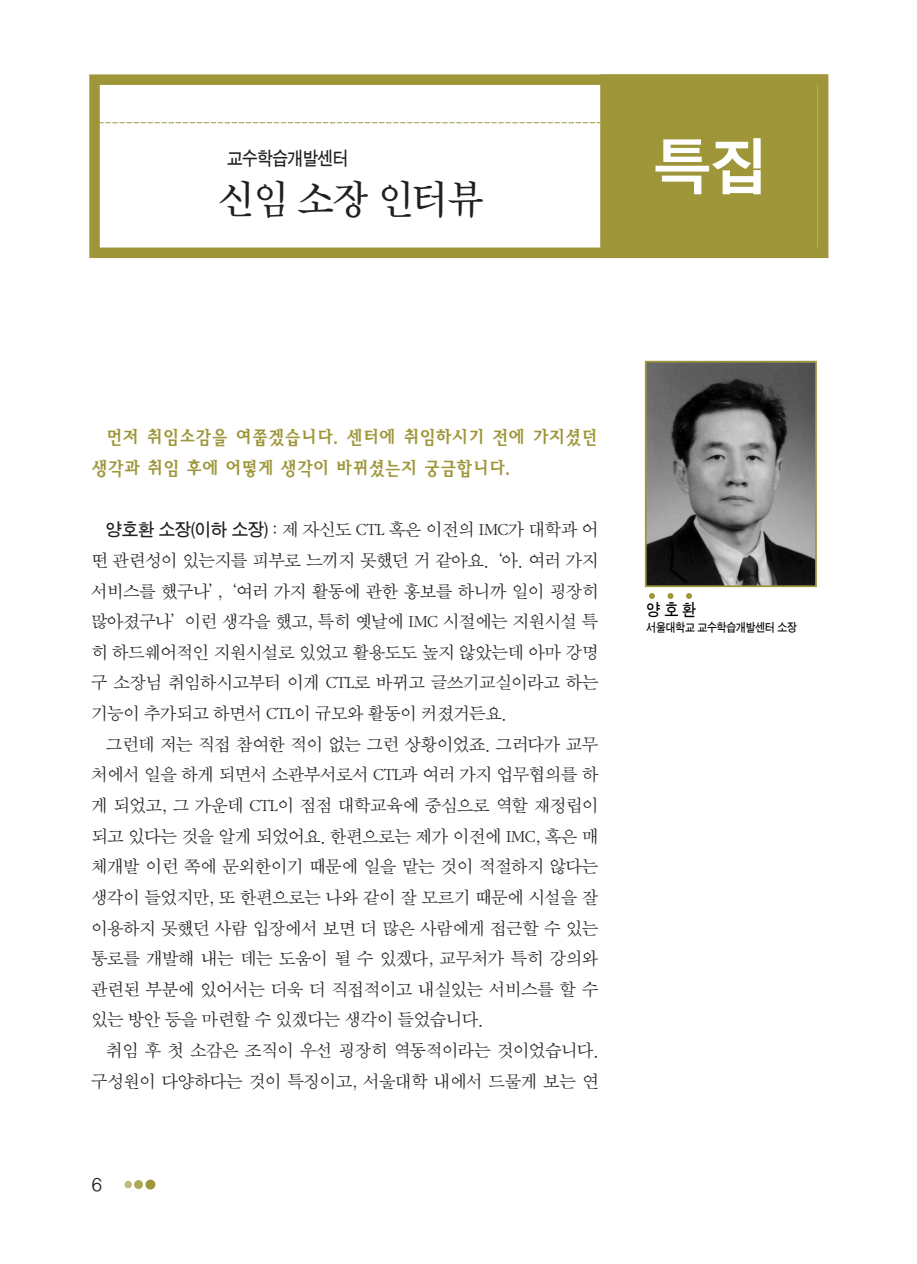
<style>
.page{position:relative;width:917px;height:1264px;background:#fff}
.page>*{position:absolute;margin:0;border:0;box-sizing:border-box;transform-origin:0 0}
.t1{font:63px "Sand Kg";color:#fff}
.t2{font:42px "Sand Tm";letter-spacing:-.025em;color:#231f20;scale:.95 1}
.t3{font:19.25px "Sand Tg";letter-spacing:-.025em;color:#231f20;scale:.9 1}
.t4{font:18.55px/30.6px "Bird M";letter-spacing:-.075em;color:#9e9639;scale:.95 1}
.t5{font:18.38px/30.6px "Sand Sm";letter-spacing:-.025em;color:#231f20;text-align:justify}
.t6{font:17.5px "Sand Tg";color:#000;scale:.9 1}
.t7{font:17.5px "YGO12";color:#231f20}
.t8{font:12.25px "Sand Tg";letter-spacing:-.025em;color:#000;scale:.9 1}
.s1{font-family:"Sand Tg"}
</style>
<div class="page">
<svg style="left:124px;top:1180px;width:8px;height:8px"></svg>
<div style="left:134px;top:1180px;width:9px;height:9px;background:#afa758;border-radius:50%"></div>
<div style="left:145px;top:1179px;width:10px;height:10px;background:#9e9639;border-radius:50%"></div>
<div style="left:89px;top:74px;width:739px;height:184px;border:10px solid #9e9639"></div>
<div style="left:611px;top:85px;width:206px;height:162px;background:#9e9639"></div>
<div style="left:600px;top:74px;width:228px;height:184px;border:10px solid #9e9639"></div>
<svg style="left:98px;top:122px;width:513px;height:1px"></svg>
<svg style="left:649px;top:593px;width:6px;height:6px"></svg>
<svg style="left:668px;top:593px;width:5px;height:6px"></svg>
<svg style="left:686px;top:593px;width:6px;height:6px"></svg>
<img style="left:648px;top:364px;width:166px;height:220px">
<div style="left:645px;top:361px;width:172px;height:226px;border:2px solid #9e9639"></div>
<p class="t3" style="left:227px;top:149px;width:137px">교수학습개발센터</p>
<h1 class="t1" style="left:654px;top:138px;width:115px">특집</h1>
<h2 class="t2" style="left:218px;top:180px;width:281px">신임 소장 인터뷰</h2>
<p class="t4" style="left:91px;top:423px;width:536px;text-indent:15px">먼저 취임소감을 여쭙겠습니다. 센터에 취임하시기 전에 가지셨던 생각과 취임 후에 어떻게 생각이 바뀌셨는지 궁금합니다.</p>
<p class="t5" style="left:91px;top:515px;width:509px;text-indent:15px"><span class="s1">양호환 소장(이하 소장)</span> : 제 자신도 CTL 혹은 이전의 IMC가 대학과 어 떤 관련성이 있는지를 피부로 느끼지 못했던 거 같아요. ‘아. 여러 가지 서비스를 했구나’, ‘여러 가지 활동에 관한 홍보를 하니까 일이 굉장히 많아졌구나’이런 생각을 했고, 특히 옛날에 IMC 시절에는 지원시설 특 히 하드웨어적인 지원시설로 있었고 활용도도 높지 않았는데 아마 강명 구 소장님 취임하시고부터 이게 CTL로 바뀌고 글쓰기교실이라고 하는 기능이 추가되고 하면서 CTL이 규모와 활동이 커졌거든요.</p>
<p class="t5" style="left:91px;top:730px;width:509px;text-indent:15px">그런데 저는 직접 참여한 적이 없는 그런 상황이었죠. 그러다가 교무 처에서 일을 하게 되면서 소관부서로서 CTL과 여러 가지 업무협의를 하 게 되었고, 그 가운데 CTL이 점점 대학교육에 중심으로 역할 재정립이 되고 있다는 것을 알게 되었어요. 한편으로는 제가 이전에 IMC, 혹은 매 체개발 이런 쪽에 문외한이기 때문에 일을 맡는 것이 적절하지 않다는 생각이 들었지만, 또 한편으로는 나와 같이 잘 모르기 때문에 시설을 잘 이용하지 못했던 사람 입장에서 보면 더 많은 사람에게 접근할 수 있는 통로를 개발해 내는 데는 도움이 될 수 있겠다, 교무처가 특히 강의와 관련된 부분에 있어서는 더욱 더 직접적이고 내실있는 서비스를 할 수 있는 방안 등을 마련할 수 있겠다는 생각이 들었습니다.</p>
<p class="t5" style="left:91px;top:1036px;width:510px;text-align:right">취임 후 첫 소감은 조직이 우선 굉장히 역동적이라는 것이었습니다. 구성원이 다양하다는 것이 특징이고, 서울대학 내에서 드물게 보는 연</p>
<p class="t7" style="left:91px;top:1176px;width:13px">6</p>
<p class="t6" style="left:647px;top:601px;width:57px">양호환</p>
<p class="t8" style="left:647px;top:622px;width:169px">서울대학교 교수학습개발센터 소장</p>
</div>
